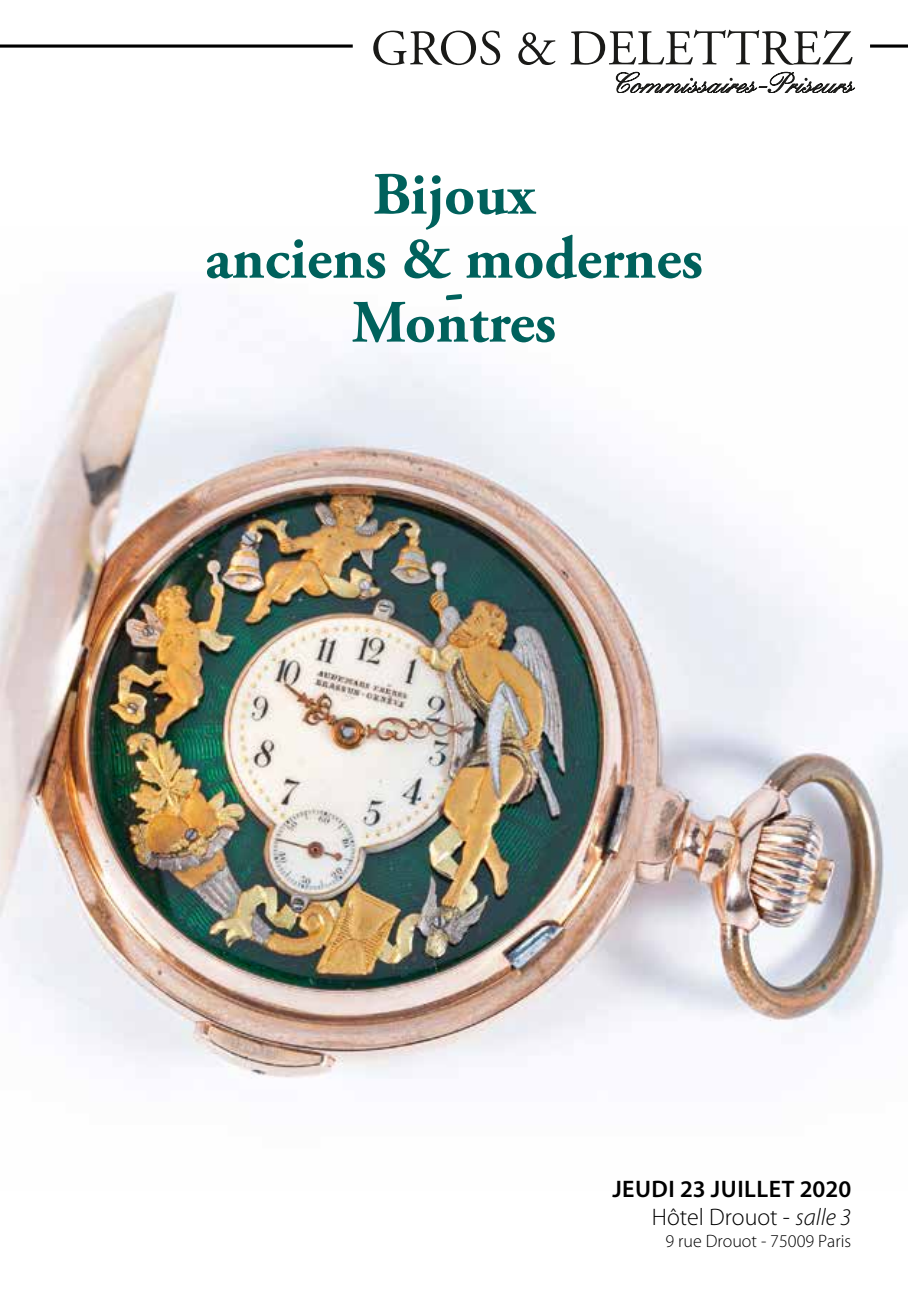
<style>
.page{position:relative;width:908px;height:1304px;background:#fff}
.page>*{position:absolute;margin:0;border:0;box-sizing:border-box;transform-origin:0 0}
.t1{font:700 60px/64px "Adobe Garamond Pro";color:#00615c;text-align:center}
.t2{font:600 24px/28.8px "Myriad Pro";letter-spacing:.02em;color:#000;text-align:right}
.t3{font:300 18px "Myriad Pro";color:#000}
.s1{font-weight:300}
.s2{font-weight:300;font-style:italic}
</style>
<div class="page">
<img style="left:0;top:291px;width:907px;height:788px">
<svg style="left:0;top:44px;width:352px;height:4px"></svg>
<svg style="left:870px;top:44px;width:37px;height:4px"></svg>
<svg style="left:373px;top:31px;width:127px;height:34px"></svg>
<svg style="left:518px;top:32px;width:37px;height:33px"></svg>
<svg style="left:570px;top:30px;width:282px;height:35px"></svg>
<svg style="left:616px;top:72px;width:238px;height:21px"></svg>
<h1 class="t1" style="left:205px;top:164px;width:499px">Bijoux<br>anciens &amp; modernes</h1>
<h1 class="t1" style="left:444px;top:260px;width:21px">-</h1>
<h1 class="t1" style="left:351px;top:292px;width:206px">Montres</h1>
<p class="t2" style="left:612px;top:1174px;width:240px">JEUDI 23 JUILLET 2020<br><span class="s1">Hôtel Drouot -</span> <span class="s2">salle 3</span></p>
<p class="t3" style="left:665px;top:1231px;width:187px">9 rue Drouot - 75009 Paris</p>
</div>
